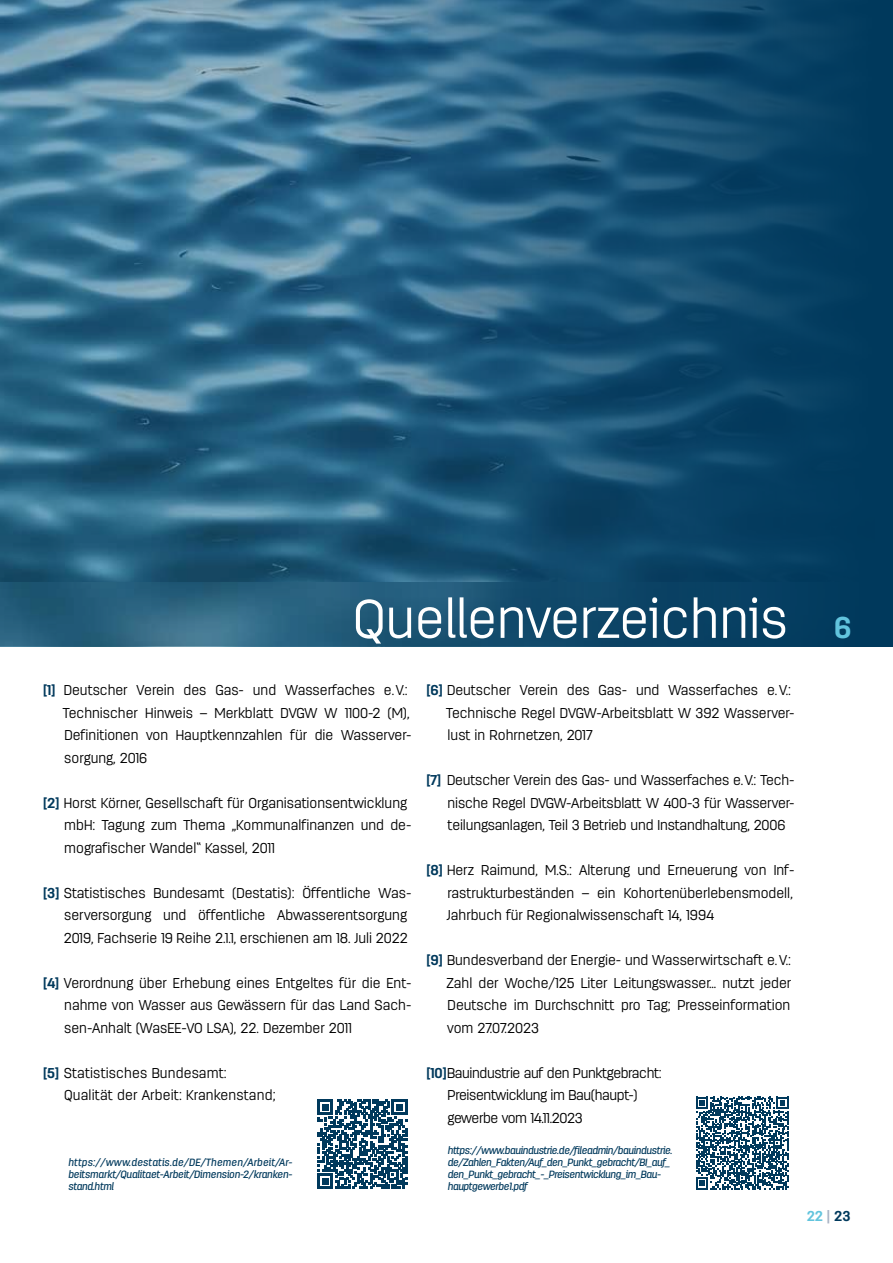
<style>
.page{position:relative;width:893px;height:1263px;background:#fff}
.page>*{position:absolute;margin:0;border:0;box-sizing:border-box;transform-origin:0 0}
.t1{font:300 54px "Antartida";color:#fff}
.t2{font:300 14.25px/22.5px "Antartida";color:#000}
.t3{font:300 14.25px/22.5px "Antartida";letter-spacing:-.025em;color:#000}
.t4{font:700 14.25px "Antartida";color:#62c4dd}
.t5{font:italic 500 10.5px/12px "Antartida";letter-spacing:-.025em;color:#00395c}
.s1{font-weight:700;font-size:30px;color:#62c4dd}
.s2{font-weight:700;color:#00395c}
.s3{color:#a8b3c4}
.s4{color:#00395c}
</style>
<div class="page">
<img style="left:0;top:0;width:893px;height:583px">
<img style="left:0;top:583px;width:893px;height:63px">
<svg style="left:318px;top:1099px;width:89px;height:90px"></svg>
<svg style="left:696px;top:1097px;width:93px;height:92px"></svg>
<h1 class="t1" style="left:353px;top:589px;width:500px">Quellenverzeichnis <span class="s1">6</span></h1>
<p class="t2" style="left:63px;top:679px;width:350px;text-indent:-20px"><span class="s2">[1]</span> Deutscher Verein des Gas- und Wasserfaches e.V.:<br>Technischer Hinweis – Merkblatt DVGW W 1100-2 (M), Definitionen von Hauptkennzahlen für die Wasserver&shy;sorgung, 2016</p>
<p class="t2" style="left:64px;top:792px;width:349px;text-indent:-21px"><span class="s2">[2]</span> Horst Körner, Gesellschaft für Organisationsentwicklung mbH: Tagung zum Thema „Kommunalfinanzen und de&shy;mografischer Wandel“ Kassel, 2011</p>
<p class="t2" style="left:64px;top:882px;width:349px;text-indent:-20px"><span class="s2">[3]</span> Statistisches Bundesamt (Destatis): Öffentliche Was&shy;serversorgung und öffentliche Abwasserentsorgung<br>2019, Fachserie 19 Reihe 2.1.1, erschienen am 18. Juli 2022</p>
<p class="t2" style="left:64px;top:972px;width:349px;text-align:justify;text-indent:-21px"><span class="s2">[4]</span> Verordnung über Erhebung eines Entgeltes für die Ent&shy;nahme von Wasser aus Gewässern für das Land Sach&shy;sen-Anhalt (WasEE-VO LSA), 22. Dezember 2011</p>
<p class="t2" style="left:64px;top:1062px;width:213px;text-indent:-21px"><span class="s2">[5]</span> Statistisches Bundesamt:<br>Qualität der Arbeit: Krankenstand;</p>
<p class="t5" style="left:68px;top:1156px;width:226px;text-align:justify">https://www.destatis.de/DE/Themen/Arbeit/Ar&shy;beitsmarkt/Qualitaet-Arbeit/Dimension-2/kranken&shy;stand.html</p>
<p class="t2" style="left:446px;top:679px;width:350px;text-indent:-20px"><span class="s2">[6]</span> Deutscher Verein des Gas- und Wasserfaches e.V.:<br>Technische Regel DVGW-Arbeitsblatt W 392 Wasserver&shy;lust in Rohrnetzen, 2017</p>
<p class="t2" style="left:447px;top:769px;width:349px;text-align:justify;text-indent:-21px"><span class="s2">[7]</span> Deutscher Verein des Gas- und Wasserfaches e.V.: Tech&shy;nische Regel DVGW-Arbeitsblatt W 400-3 für Wasserver&shy;teilungsanlagen, Teil 3 Betrieb und Instandhaltung, 2006</p>
<p class="t2" style="left:447px;top:859px;width:349px;text-indent:-20px"><span class="s2">[8]</span> Herz Raimund, M.S.: Alterung und Erneuerung von Inf&shy;rastrukturbeständen – ein Kohortenüberlebensmodell,<br>Jahrbuch für Regionalwissenschaft 14, 1994</p>
<p class="t2" style="left:446px;top:949px;width:346px;text-align:justify;text-indent:-20px"><span class="s2">[9]</span> Bundesverband der Energie- und Wasserwirtschaft e.V.:<br>Zahl der Woche/125 Liter Leitungswasser… nutzt jeder Deutsche im Durchschnitt pro Tag; Presseinformation vom 27.07.2023</p>
<p class="t3" style="left:447px;top:1062px;width:216px;text-indent:-21px"><span class="s2">[10]</span>Bauindustrie auf den Punktgebracht:<br>Preisentwicklung im Bau(haupt-) gewerbe vom 14.11.2023</p>
<p class="t5" style="left:447px;top:1144px;width:226px">https://www.bauindustrie.de/fileadmin/bauindustrie. de/Zahlen_Fakten/Auf_den_Punkt_gebracht/BI_auf_ den_Punkt_gebracht_-_Preisentwicklung_im_Bau&shy;hauptgewerbe1.pdf</p>
<p class="t4" style="left:807px;top:1207px;width:45px">22 <span class="s3">|</span> <span class="s4">23</span></p>
</div>
